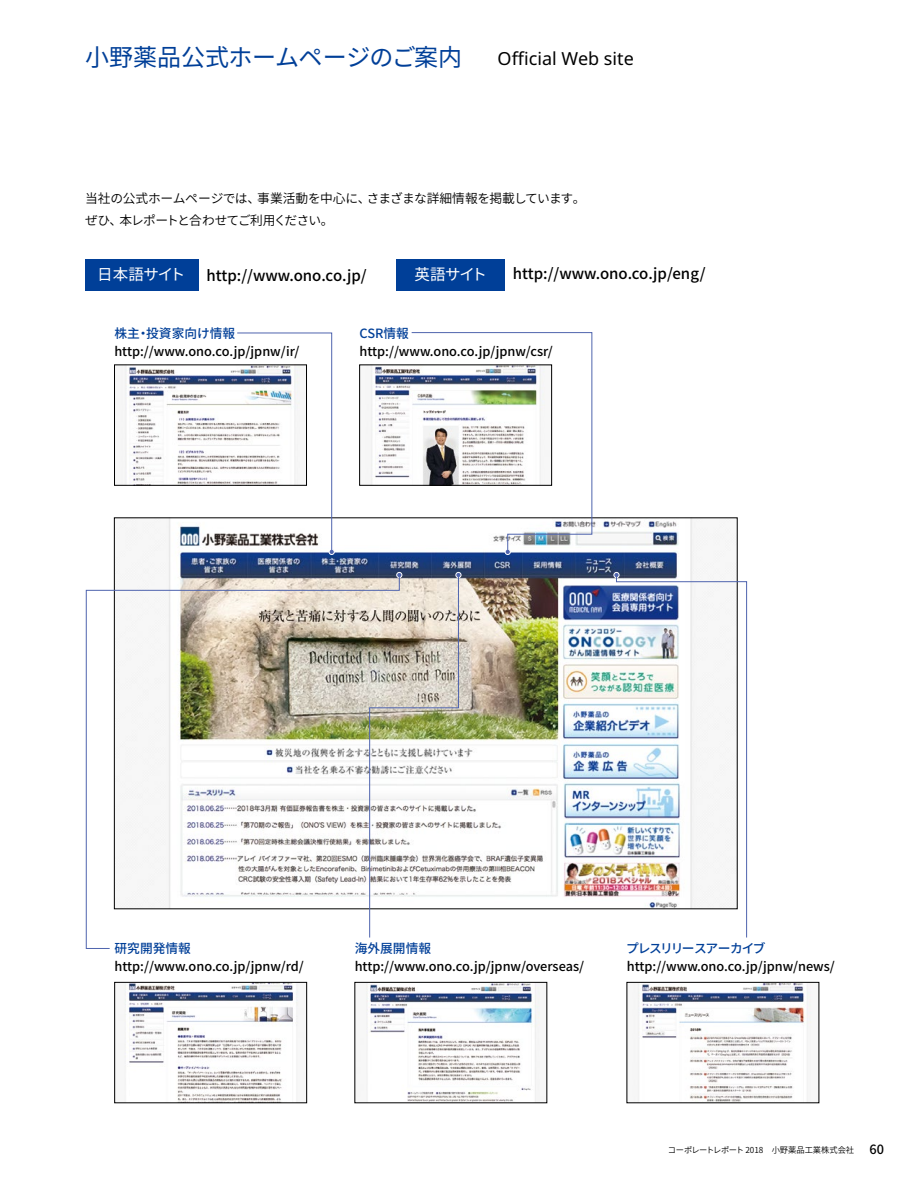
<style>
.page{position:relative;width:918px;height:1188px;background:#fff}
.page>*{position:absolute;margin:0;border:0;box-sizing:border-box;transform-origin:0 0}
.t1{font:24px "Noto Sans CJ Kjp";letter-spacing:-.005em;color:#003f98}
.t2{font:18px "Noto Sans";color:#000}
.t3{font:15.6px "Noto Sans CJ Kjp";letter-spacing:-.025em;color:#fff}
.t4{font:500 15px "Noto Sans CJ Kjp";color:#000}
.t5{font:500 12.75px/18px "Noto Sans CJ Kjp";color:#000}
.t6{font:600 12.75px/22.5px "Noto Sans CJ Kjp";letter-spacing:-.04em;color:#000}
.t7{font:600 8.25px "Noto Sans CJ Kjp";color:#000}
.s1{color:#003f98}
.s2{font-weight:500;font-size:12.75px}
</style>
<div class="page">
<img style="left:118px;top:520px;width:616px;height:377px">
<img style="left:124px;top:984px;width:174px;height:117px">
<div style="left:115px;top:982px;width:192px;height:121px;border:1px solid #000"></div>
<img style="left:366px;top:984px;width:174px;height:117px">
<div style="left:355px;top:982px;width:192px;height:121px;border:1px solid #000"></div>
<img style="left:637px;top:984px;width:175px;height:117px">
<div style="left:627px;top:982px;width:192px;height:121px;border:1px solid #000"></div>
<img style="left:370px;top:367px;width:41px;height:116px">
<img style="left:125px;top:367px;width:111px;height:116px">
<div style="left:114px;top:365px;width:193px;height:120px;border:1px solid #000"></div>
<div style="left:85px;top:259px;width:113px;height:32px;background:#003f98"></div>
<div style="left:396px;top:259px;width:108px;height:32px;background:#003f98"></div>
<svg style="left:614px;top:572px;width:5px;height:6px"></svg>
<svg style="left:236px;top:332px;width:99px;height:223px"></svg>
<svg style="left:411px;top:332px;width:182px;height:223px"></svg>
<img style="left:616px;top:574px;width:131px;height:364px">
<svg style="left:86px;top:574px;width:283px;height:375px"></svg>
<svg style="left:369px;top:572px;width:92px;height:366px"></svg>
<h1 class="t1" style="left:85px;top:44px;width:379px">小野薬品公式ホームページのご案内</h1>
<h2 class="t2" style="left:498px;top:46px;width:138px">Official Web site</h2>
<p class="t6" style="left:85px;top:187px;width:502px">当社の公式ホームページでは、事業活動を中心に、さまざまな詳細情報を掲載しています。ぜひ、本レポートと合わせてご利用ください。</p>
<p class="t3" style="left:97px;top:266px;width:90px">日本語サイト</p>
<p class="t4" style="left:207px;top:267px;width:161px">http://www.ono.co.jp/</p>
<p class="t3" style="left:414px;top:266px;width:74px">英語サイト</p>
<p class="t4" style="left:513px;top:265px;width:194px">http://www.ono.co.jp/eng/</p>
<p class="t5" style="left:114px;top:324px;width:187px"><span class="s1">株主・投資家向け情報</span>http://www.ono.co.jp/jpnw/ir/</p>
<p class="t5" style="left:359px;top:324px;width:195px"><span class="s1">CSR情報</span>http://www.ono.co.jp/jpnw/csr/</p>
<p class="t5" style="left:115px;top:939px;width:191px"><span class="s1">研究開発情報</span>http://www.ono.co.jp/jpnw/rd/</p>
<p class="t5" style="left:355px;top:939px;width:231px"><span class="s1">海外展開情報</span>http://www.ono.co.jp/jpnw/overseas/</p>
<p class="t5" style="left:626px;top:939px;width:210px"><span class="s1">プレスリリースアーカイブ</span>http://www.ono.co.jp/jpnw/news/</p>
<p class="t7" style="left:668px;top:1146px;width:218px">コーポレートレポート 2018　小野薬品工業株式会社 <span class="s2">60</span></p>
</div>
